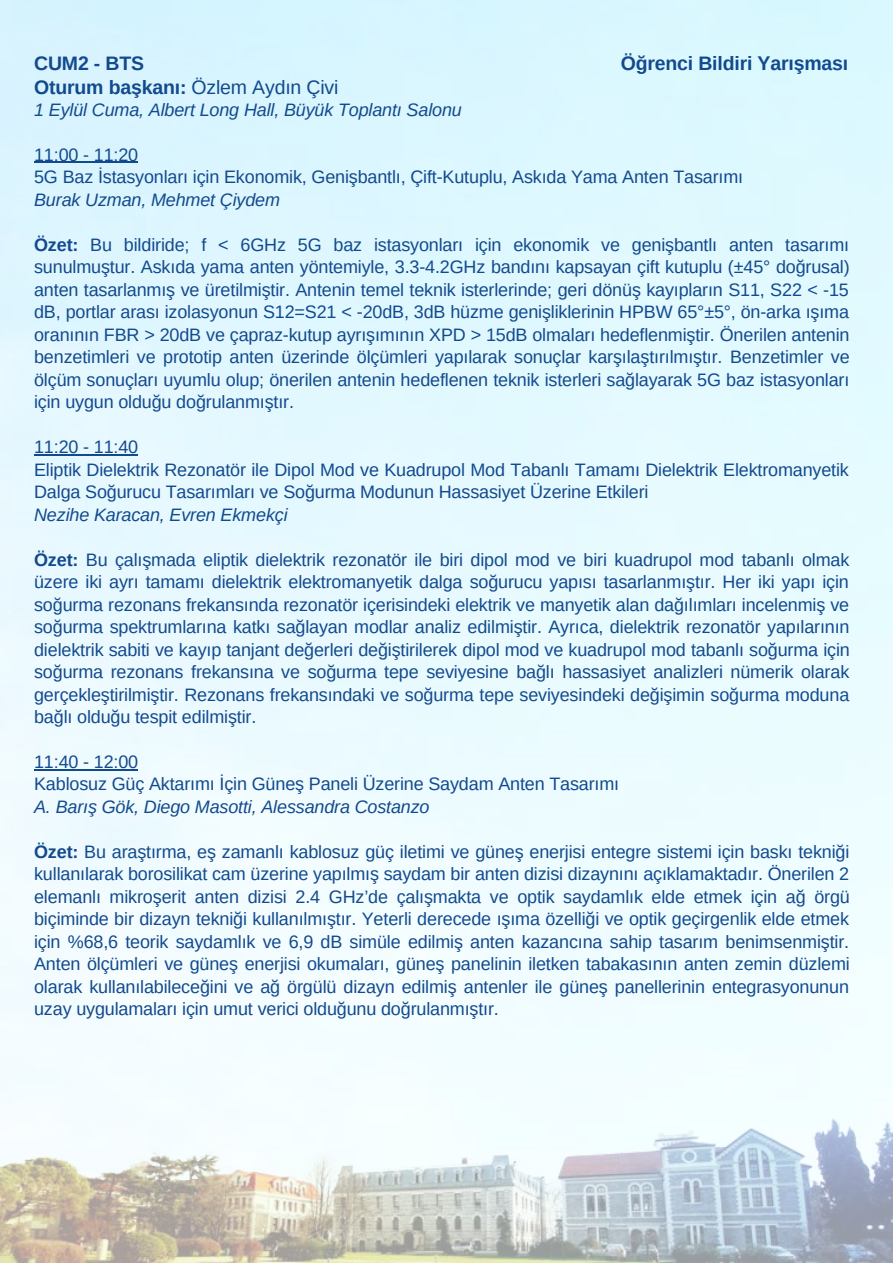
<style>
.page{position:relative;width:893px;height:1264px;background:#fff}
.page>*{position:absolute;margin:0;border:0;box-sizing:border-box;transform-origin:0 0}
.t1{font:700 19.5px "Arimo";letter-spacing:-.01em;color:#124a8e}
.t2{font:18px/22.5px "Arimo";letter-spacing:-.01em;color:#124a8e}
.t3{font:italic 18px "Arimo";letter-spacing:-.01em;color:#124a8e}
.s1{font-weight:400}
.s2{font-weight:700}
</style>
<div class="page">
<img style="left:0;top:0;width:892px;height:1262px">
<img style="left:0;top:1091px;width:892px;height:170px">
<hr style="left:34px;top:162px;width:104px;height:1px;background:#124a8e">
<hr style="left:34px;top:454px;width:104px;height:1px;background:#124a8e">
<hr style="left:34px;top:769px;width:104px;height:1px;background:#124a8e">
<p class="t1" style="left:34px;top:52px;width:111px">CUM2 - BTS</p>
<p class="t1" style="left:620px;top:52px;width:229px">Öğrenci Bildiri Yarışması</p>
<p class="t1" style="left:34px;top:77px;width:306px">Oturum başkanı: <span class="s1">Özlem Aydın Çivi</span></p>
<p class="t3" style="left:34px;top:99px;width:429px">1 Eylül Cuma, Albert Long Hall, Büyük Toplantı Salonu</p>
<p class="t2" style="left:34px;top:143px;width:710px">11:00 - 11:20<br>5G Baz İstasyonları için Ekonomik, Genişbantlı, Çift-Kutuplu, Askıda Yama Anten Tasarımı</p>
<p class="t3" style="left:34px;top:189px;width:247px">Burak Uzman, Mehmet Çiydem</p>
<p class="t2" style="left:34px;top:233px;width:817px;text-align:justify"><span class="s2">Özet:</span> Bu bildiride; f &lt; 6GHz 5G baz istasyonları için ekonomik ve genişbantlı anten tasarımı sunulmuştur. Askıda yama anten yöntemiyle, 3.3-4.2GHz bandını kapsayan çift kutuplu (±45° doğrusal) anten tasarlanmış ve üretilmiştir. Antenin temel teknik isterlerinde; geri dönüş kayıpların S11, S22 &lt; -15 dB, portlar arası izolasyonun S12=S21 &lt; -20dB, 3dB hüzme genişliklerinin HPBW 65°±5°, ön-arka ışıma oranının FBR &gt; 20dB ve çapraz-kutup ayrışımının XPD &gt; 15dB olmaları hedeflenmiştir. Önerilen antenin benzetimleri ve prototip anten üzerinde ölçümleri yapılarak sonuçlar karşılaştırılmıştır. Benzetimler ve ölçüm sonuçları uyumlu olup; önerilen antenin hedeflenen teknik isterleri sağlayarak 5G baz istasyonları için uygun olduğu doğrulanmıştır.</p>
<p class="t2" style="left:34px;top:435px;width:816px">11:20 - 11:40<br>Eliptik Dielektrik Rezonatör ile Dipol Mod ve Kuadrupol Mod Tabanlı Tamamı Dielektrik Elektromanyetik<br>Dalga Soğurucu Tasarımları ve Soğurma Modunun Hassasiyet Üzerine Etkileri</p>
<p class="t3" style="left:34px;top:504px;width:255px">Nezihe Karacan, Evren Ekmekçi</p>
<p class="t2" style="left:34px;top:548px;width:817px;text-align:justify"><span class="s2">Özet:</span> Bu çalışmada eliptik dielektrik rezonatör ile biri dipol mod ve biri kuadrupol mod tabanlı olmak üzere iki ayrı tamamı dielektrik elektromanyetik dalga soğurucu yapısı tasarlanmıştır. Her iki yapı için soğurma rezonans frekansında rezonatör içerisindeki elektrik ve manyetik alan dağılımları incelenmiş ve soğurma spektrumlarına katkı sağlayan modlar analiz edilmiştir. Ayrıca, dielektrik rezonatör yapılarının dielektrik sabiti ve kayıp tanjant değerleri değiştirilerek dipol mod ve kuadrupol mod tabanlı soğurma için soğurma rezonans frekansına ve soğurma tepe seviyesine bağlı hassasiyet analizleri nümerik olarak gerçekleştirilmiştir. Rezonans frekansındaki ve soğurma tepe seviyesindeki değişimin soğurma moduna bağlı olduğu tespit edilmiştir.</p>
<p class="t2" style="left:34px;top:750px;width:586px">11:40 - 12:00<br>Kablosuz Güç Aktarımı İçin Güneş Paneli Üzerine Saydam Anten Tasarımı</p>
<p class="t3" style="left:34px;top:796px;width:397px">A. Barış Gök, Diego Masotti, Alessandra Costanzo</p>
<p class="t2" style="left:34px;top:840px;width:817px"><span class="s2">Özet:</span> Bu araştırma, eş zamanlı kablosuz güç iletimi ve güneş enerjisi entegre sistemi için baskı tekniği kullanılarak borosilikat cam üzerine yapılmış saydam bir anten dizisi dizaynını açıklamaktadır. Önerilen 2 elemanlı mikroşerit anten dizisi 2.4 GHz’de çalışmakta ve optik saydamlık elde etmek için ağ örgü biçiminde bir dizayn tekniği kullanılmıştır. Yeterli derecede ışıma özelliği ve optik geçirgenlik elde etmek için %68,6 teorik saydamlık ve 6,9 dB simüle edilmiş anten kazancına sahip tasarım benimsenmiştir.<br>Anten ölçümleri ve güneş enerjisi okumaları, güneş panelinin iletken tabakasının anten zemin düzlemi olarak kullanılabileceğini ve ağ örgülü dizayn edilmiş antenler ile güneş panellerinin entegrasyonunun uzay uygulamaları için umut verici olduğunu doğrulanmıştır.</p>
</div>
